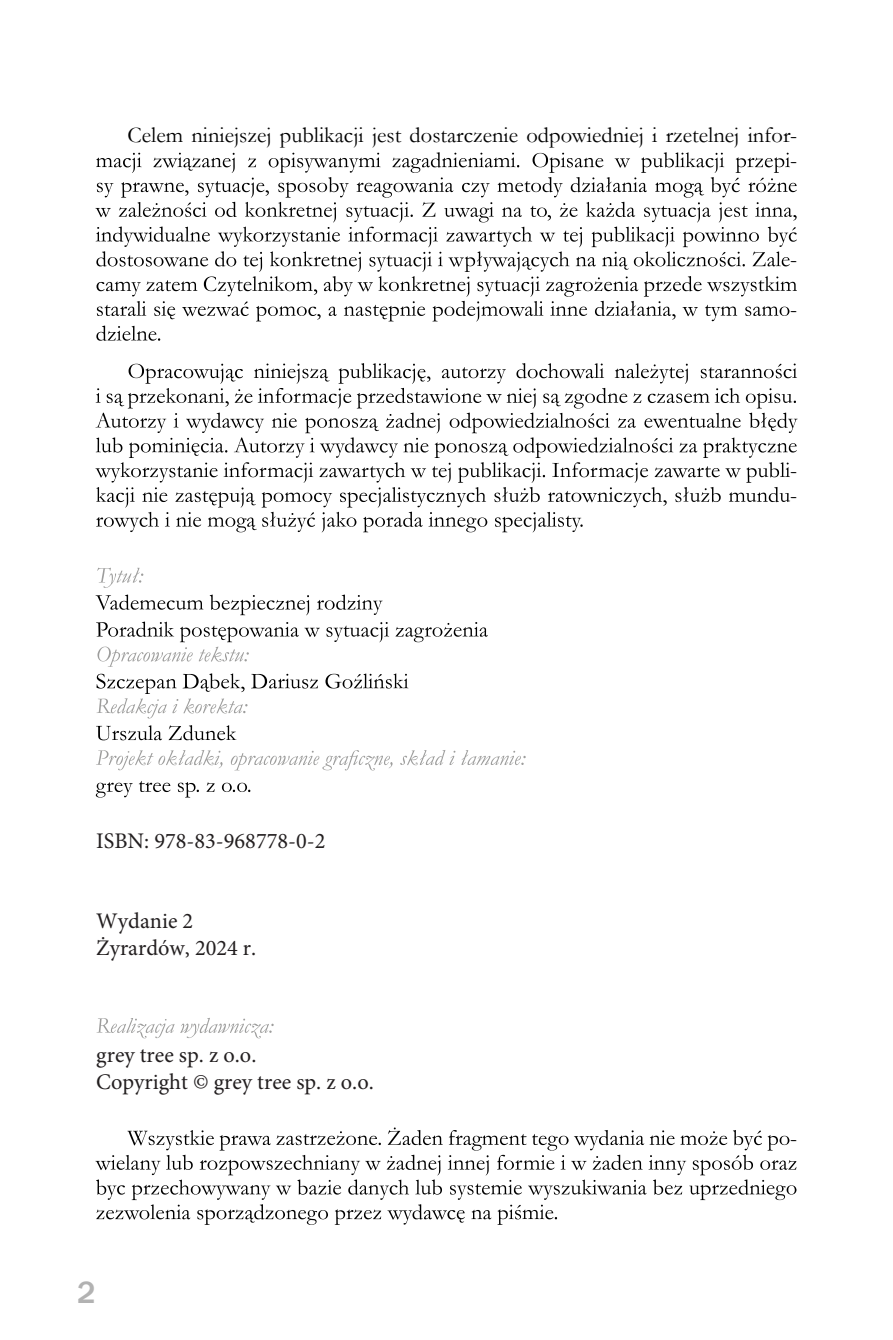
<style>
.page{position:relative;width:893px;height:1340px;background:#fff}
.page>*{position:absolute;margin:0;border:0;box-sizing:border-box;transform-origin:0 0}
.t1{font:500 31.5px "Franklin Gothic";color:#b2b2b2}
.t2{font:22.5px/24.8px "Garamond";color:#000;text-align:right}
.t3{font:22.28px/26.8px "Minion Pro";color:#231f20}
</style>
<div class="page">
<svg style="left:95px;top:152px;width:702px;height:189px"></svg>
<svg style="left:95px;top:363px;width:703px;height:169px"></svg>
<svg style="left:97px;top:567px;width:46px;height:21px"></svg>
<svg style="left:95px;top:594px;width:288px;height:21px"></svg>
<svg style="left:96px;top:621px;width:392px;height:46px"></svg>
<svg style="left:96px;top:673px;width:312px;height:45px"></svg>
<svg style="left:96px;top:725px;width:140px;height:15px"></svg>
<svg style="left:96px;top:750px;width:430px;height:20px"></svg>
<svg style="left:96px;top:781px;width:154px;height:16px"></svg>
<svg style="left:96px;top:1017px;width:178px;height:21px"></svg>
<svg style="left:95px;top:1127px;width:701px;height:97px"></svg>
<p class="t2" style="left:128px;top:122px;width:671px">Celem niniejszej publikacji jest dostarczenie odpowiedniej i rzetelnej infor--</p>
<p class="t2" style="left:790px;top:246px;width:9px">-</p>
<p class="t2" style="left:790px;top:296px;width:9px">-</p>
<p class="t3" style="left:96px;top:827px;width:231px">ISBN: 978-83-968778-0-2</p>
<p class="t3" style="left:96px;top:908px;width:161px">Wydanie 2<br>Żyrardów, 2024 r.</p>
<p class="t3" style="left:96px;top:1042px;width:279px">grey tree sp. z o.o.<br>Copyright © grey tree sp. z o.o.</p>
<h1 class="t1" style="left:77px;top:1273px;width:20px">2</h1>
<p class="t2" style="left:790px;top:457px;width:9px;text-align:left">- -</p>
<p class="t2" style="left:790px;top:1124px;width:9px">-</p>
</div>
